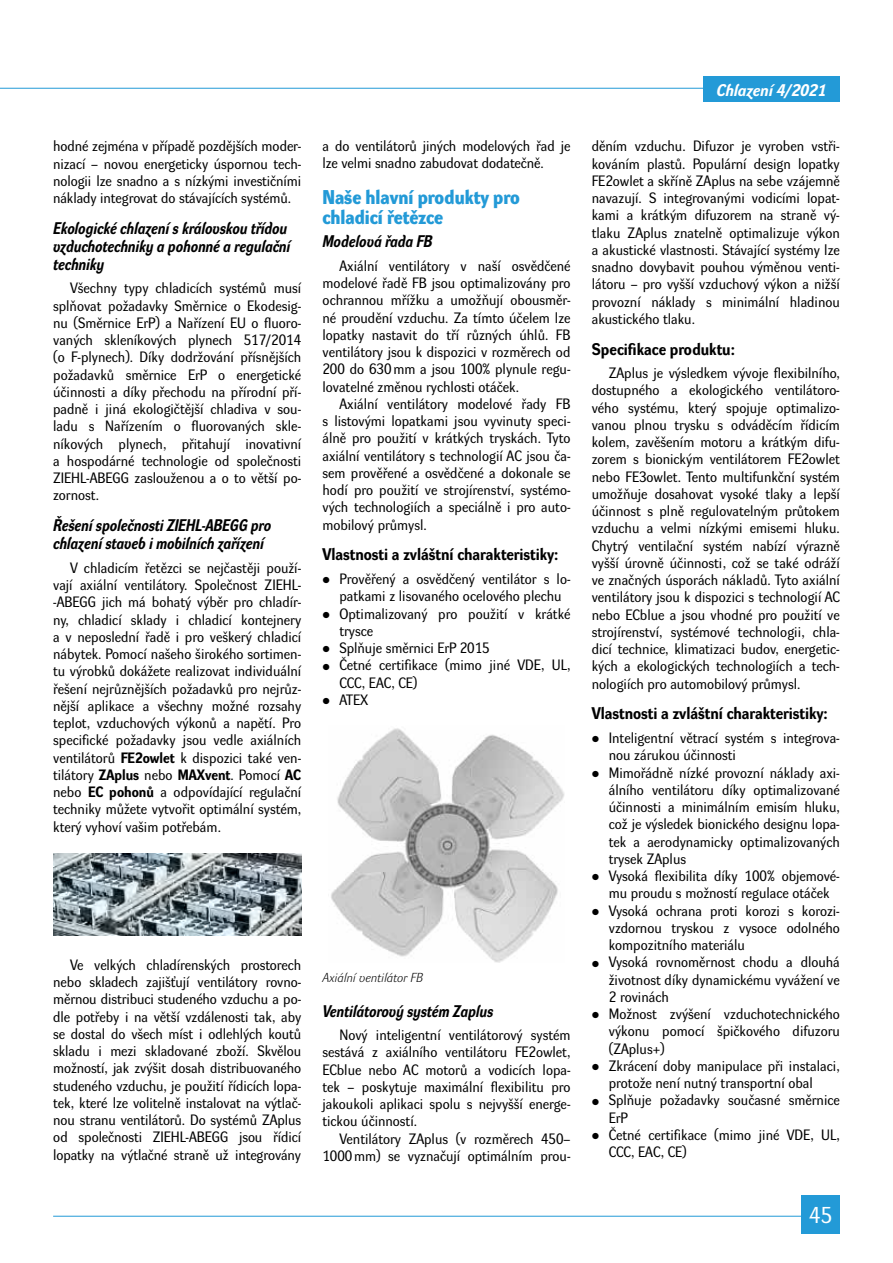
<style>
.page{position:relative;width:893px;height:1263px;background:#fff}
.page>*{position:absolute;margin:0;border:0;box-sizing:border-box;transform-origin:0 0}
.t1{font:22.5px "Dyna Grotesk R";color:#fff}
.t2{font:700 19.5px/20.2px "Dyna Grotesk D";color:#239ad7}
.t3{font:italic 700 16.5px/18px "Dyna Grotesk R";color:#000;scale:.9 1}
.t4{font:700 16.5px "Dyna Grotesk R";color:#000}
.t5{font:italic 700 16.5px "Dyna Grotesk R";color:#fff}
.t6{font:14.7px/17.2px "Dyna Grotesk R";color:#000;text-align:justify}
.t7{font:italic 12.75px "Dyna Grotesk L";color:#000}
.s1{font-weight:700}
.s2{font-family:"Dyna Grotesk D";font-size:16.5px}
</style>
<div class="page">
<hr style="left:0;top:88px;width:840px;height:1px;background:#239ad7">
<hr style="left:53px;top:1216px;width:787px;height:1px;background:#239ad7">
<div style="left:703px;top:77px;width:136px;height:25px;background:#239ad7"></div>
<div style="left:801px;top:1195px;width:39px;height:38px;background:#239ad7"></div>
<img style="left:53px;top:853px;width:248px;height:82px">
<img style="left:331px;top:728px;width:234px;height:234px">
<p class="t6" style="left:53px;top:138px;width:250px">hodné zejména v případě pozdějších moder&shy;nizací – novou energeticky úspornou tech&shy;nologii lze snadno a s nízkými investičními náklady integrovat do stávajících systémů.</p>
<p class="t3" style="left:53px;top:220px;width:265px">Ekologické chlazení s královskou třídou vzduchotechniky a pohonné a regulační techniky</p>
<p class="t6" style="left:53px;top:280px;width:250px;text-indent:17px">Všechny typy chladicích systémů musí splňovat požadavky Směrnice o Ekodesig&shy;nu (Směrnice ErP) a Nařízení EU o fluoro&shy;vaných skleníkových plynech 517/2014 (o F-plynech). Díky dodržování přísnějších požadavků směrnice ErP o energetické účinnosti a díky přechodu na přírodní pří&shy;padně i jiná ekologičtější chladiva v sou&shy;ladu s Nařízením o fluorovaných skle&shy;níkových plynech, přitahují inovativní a hospodárné technologie od společnosti ZIEHL-ABEGG zaslouženou a o to větší po&shy;zornost.</p>
<p class="t3" style="left:53px;top:517px;width:244px">Řešení společnosti ZIEHL-ABEGG pro chlazení staveb i mobilních zařízení</p>
<p class="t6" style="left:53px;top:559px;width:250px;text-indent:17px">V chladicím řetězci se nejčastěji použí&shy;vají axiální ventilátory. Společnost ZIEHL--ABEGG jich má bohatý výběr pro chladír&shy;ny, chladicí sklady i chladicí kontejnery a v neposlední řadě i pro veškerý chladicí nábytek. Pomocí našeho širokého sortimen&shy;tu výrobků dokážete realizovat individuální řešení nejrůznějších požadavků pro nejrůz&shy;nější aplikace a všechny možné rozsahy teplot, vzduchových výkonů a napětí. Pro specifické požadavky jsou vedle axiálních ventilátorů <span class="s1">FE2owlet</span> k dispozici také ven&shy;tilátory <span class="s1">ZAplus</span> nebo <span class="s1">MAXvent</span>. Pomocí <span class="s1">AC </span>nebo <span class="s1">EC pohonů</span> a odpovídající regulační techniky můžete vytvořit optimální systém, který vyhoví vašim potřebám.</p>
<p class="t6" style="left:322px;top:138px;width:250px">a do ventilátorů jiných modelových řad je lze velmi snadno zabudovat dodatečně.</p>
<h2 class="t2" style="left:322px;top:188px;width:199px">Naše hlavní produkty pro chladicí řetězce</h2>
<p class="t3" style="left:322px;top:233px;width:124px">Modelová řada FB</p>
<p class="t6" style="left:322px;top:258px;width:250px;text-indent:17px">Axiální ventilátory v naší osvědčené modelové řadě FB jsou optimalizovány pro ochrannou mřížku a umožňují obousměr&shy;né proudění vzduchu. Za tímto účelem lze lopatky nastavit do tří různých úhlů. FB ventilátory jsou k dispozici v rozměrech od 200 do 630mm a jsou 100% plynule regu&shy;lovatelné změnou rychlosti otáček.</p>
<p class="t6" style="left:322px;top:396px;width:250px;text-indent:17px">Axiální ventilátory modelové řady FB s listovými lopatkami jsou vyvinuty speci&shy;álně pro použití v krátkých tryskách. Tyto axiální ventilátory s technologií AC jsou ča&shy;sem prověřené a osvědčené a dokonale se hodí pro použití ve strojírenství, systémo&shy;vých technologiích a speciálně i pro auto&shy;mobilový průmysl.</p>
<p class="t4" style="left:322px;top:545px;width:237px">Vlastnosti a zvláštní charakteristiky:</p>
<p class="t6" style="left:322px;top:571px;width:250px;text-align:center"><span class="s2">•</span> Prověřený a osvědčený ventilátor s lo&shy;patkami z lisovaného ocelového plechu</p>
<p class="t6" style="left:339px;top:605px;width:233px;text-indent:-17px"><span class="s2">•</span> Optimalizovaný pro použití v krátké trysce</p>
<p class="t6" style="left:322px;top:640px;width:169px"><span class="s2">•</span> Splňuje směrnici ErP 2015</p>
<p class="t6" style="left:339px;top:657px;width:233px;text-indent:-17px"><span class="s2">•</span> Četné certifikace (mimo jiné VDE, UL,<br>CCC, EAC, CE)</p>
<p class="t6" style="left:322px;top:691px;width:47px"><span class="s2">•</span> ATEX</p>
<p class="t6" style="left:53px;top:956px;width:250px;text-indent:17px">Ve velkých chladírenských prostorech nebo skladech zajišťují ventilátory rovno&shy;měrnou distribuci studeného vzduchu a po&shy;dle potřeby i na větší vzdálenosti tak, aby se dostal do všech míst i odlehlých koutů skladu i mezi skladované zboží. Skvělou možností, jak zvýšit dosah distribuovaného studeného vzduchu, je použití řídicích lopa&shy;tek, které lze volitelně instalovat na výtlač&shy;nou stranu ventilátorů. Do systémů ZAplus od společnosti ZIEHL-ABEGG jsou řídicí lopatky na výtlačné straně už integrovány</p>
<p class="t7" style="left:322px;top:970px;width:102px">Axiální ventilátor FB</p>
<p class="t3" style="left:322px;top:1002px;width:191px">Ventilátorový systém Zaplus</p>
<p class="t6" style="left:322px;top:1027px;width:250px;text-indent:17px">Nový inteligentní ventilátorový systém sestává z axiálního ventilátoru FE2owlet, ECblue nebo AC motorů a vodicích lopa&shy;tek – poskytuje maximální flexibilitu pro jakoukoli aplikaci spolu s nejvyšší energe&shy;tickou účinností.</p>
<p class="t6" style="left:322px;top:1130px;width:250px;text-align:right">Ventilátory ZAplus (v rozměrech 450–<br>1000mm) se vyznačují optimálním prou-</p>
<p class="t5" style="left:716px;top:80px;width:111px">Chlazení 4/2021</p>
<p class="t6" style="left:592px;top:138px;width:250px">děním vzduchu. Difuzor je vyroben vstři&shy;kováním plastů. Populární design lopatky FE2owlet a skříně ZAplus na sebe vzájemně navazují. S integrovanými vodicími lopat&shy;kami a krátkým difuzorem na straně vý&shy;tlaku ZAplus znatelně optimalizuje výkon a akustické vlastnosti. Stávající systémy lze snadno dovybavit pouhou výměnou venti&shy;látoru – pro vyšší vzduchový výkon a nižší provozní náklady s minimální hladinou akustického tlaku.</p>
<p class="t4" style="left:592px;top:339px;width:145px">Specifikace produktu:</p>
<p class="t6" style="left:592px;top:365px;width:250px;text-indent:17px">ZAplus je výsledkem vývoje flexibilního, dostupného a ekologického ventilátoro&shy;vého systému, který spojuje optimalizo&shy;vanou plnou trysku s odváděcím řídicím kolem, zavěšením motoru a krátkým difu&shy;zorem s bionickým ventilátorem FE2owlet nebo FE3owlet. Tento multifunkční systém umožňuje dosahovat vysoké tlaky a lepší účinnost s plně regulovatelným průtokem vzduchu a velmi nízkými emisemi hluku.<br>Chytrý ventilační systém nabízí výrazně vyšší úrovně účinnosti, což se také odráží ve značných úsporách nákladů. Tyto axiální ventilátory jsou k dispozici s technologií AC nebo ECblue a jsou vhodné pro použití ve strojírenství, systémové technologii, chla&shy;dicí technice, klimatizaci budov, energetic&shy;kých a ekologických technologiích a tech&shy;nologiích pro automobilový průmysl.</p>
<p class="t4" style="left:592px;top:704px;width:237px">Vlastnosti a zvláštní charakteristiky:</p>
<p class="t6" style="left:609px;top:730px;width:233px;text-indent:-17px"><span class="s2">•</span> Inteligentní větrací systém s integrova&shy;nou zárukou účinnosti</p>
<p class="t6" style="left:609px;top:764px;width:233px;text-indent:-17px"><span class="s2">•</span> Mimořádně nízké provozní náklady axi&shy;álního ventilátoru díky optimalizované účinnosti a minimálním emisím hluku, což je výsledek bionického designu lopa&shy;tek a aerodynamicky optimalizovaných trysek ZAplus</p>
<p class="t6" style="left:592px;top:868px;width:250px;text-align:center"><span class="s2">•</span> Vysoká flexibilita díky 100% objemové&shy;mu proudu s možností regulace otáček</p>
<p class="t6" style="left:609px;top:902px;width:233px;text-indent:-17px"><span class="s2">•</span> Vysoká ochrana proti korozi s korozi&shy;vzdornou tryskou z vysoce odolného kompozitního materiálu</p>
<p class="t6" style="left:609px;top:954px;width:233px;text-indent:-17px"><span class="s2">•</span> Vysoká rovnoměrnost chodu a dlouhá životnost díky dynamickému vyvážení ve 2 rovinách</p>
<p class="t6" style="left:609px;top:1006px;width:233px;text-indent:-17px"><span class="s2">•</span> Možnost zvýšení vzduchotechnického výkonu pomocí špičkového difuzoru (ZAplus+)</p>
<p class="t6" style="left:609px;top:1057px;width:233px;text-indent:-17px"><span class="s2">•</span> Zkrácení doby manipulace při instalaci, protože není nutný transportní obal</p>
<p class="t6" style="left:609px;top:1092px;width:233px;text-indent:-17px"><span class="s2">•</span> Splňuje požadavky současné směrnice<br>ErP</p>
<p class="t6" style="left:609px;top:1126px;width:233px;text-indent:-17px"><span class="s2">•</span> Četné certifikace (mimo jiné VDE, UL,<br>CCC, EAC, CE)</p>
<h1 class="t1" style="left:809px;top:1202px;width:24px">45</h1>
</div>
